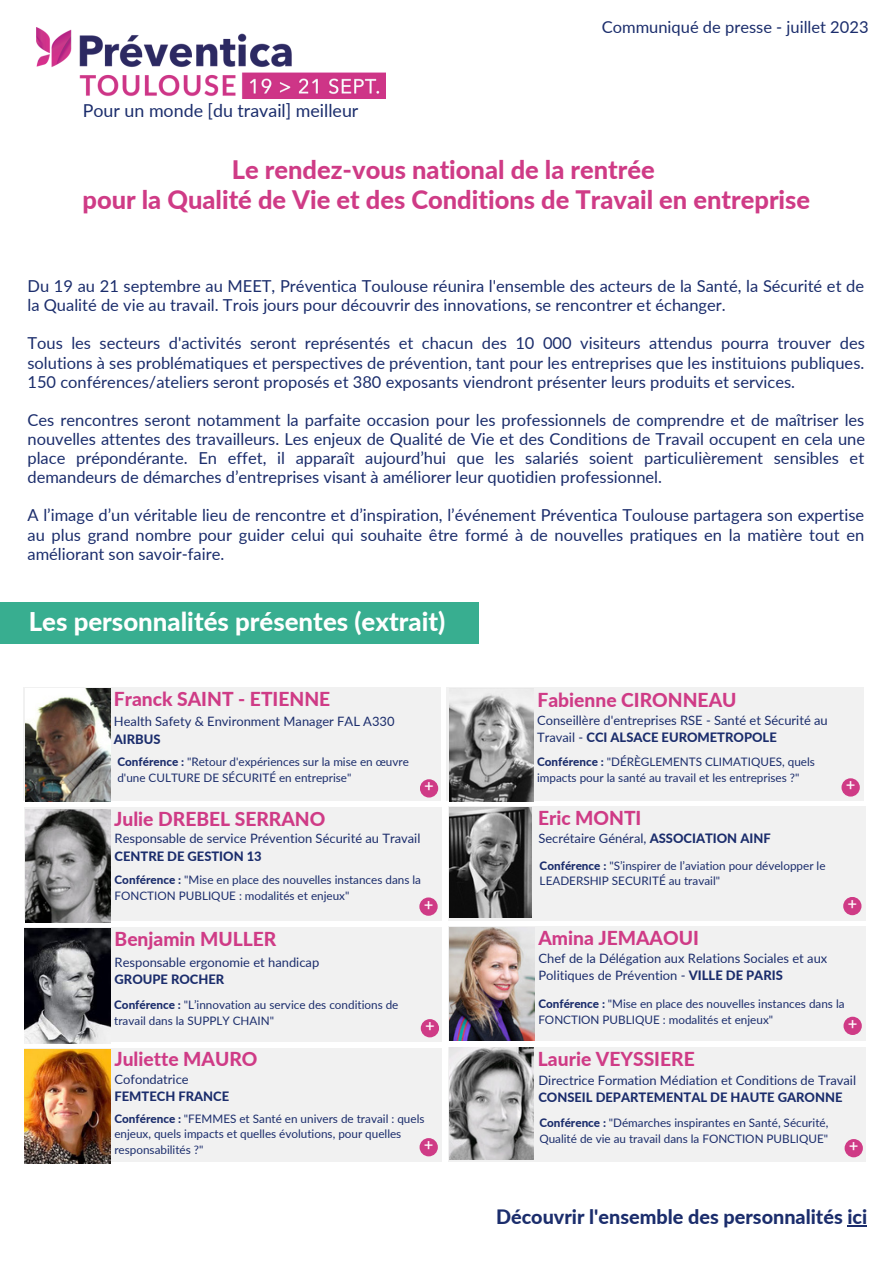
<style>
.page{position:relative;width:893px;height:1264px;background:#fff}
.page>*{position:absolute;margin:0;border:0;box-sizing:border-box;transform-origin:0 0}
.t1{font:800 25.8px "Lato";color:#fff}
.t2{font:800 25.5px "Lato";color:#cf3b86}
.t3{font:800 19.8px "Lato";color:#1b2d6c}
.t4{font:800 19.2px "Lato";color:#cf3b86}
.t5{font:17.85px "Lato";color:#1b2d6c}
.t6{font:16.65px "Arial MT Pro";color:#fff}
.t7{font:16.5px/19px "Lato";color:#1b2d6c}
.t8{font:12.9px/17.2px "Lato";color:#1b2d6c}
.t9{font:800 12.9px "Lato";color:#1b2d6c}
.t10{font:11.7px/15.6px "Lato";color:#1b2d6c}
.s1{font-weight:800}
</style>
<div class="page">
<img style="left:36px;top:28px;width:350px;height:71px">
<div style="left:0;top:602px;width:478px;height:42px;background:#38ae90"></div>
<div style="left:23px;top:687px;width:417px;height:114px;background:#f1f1f1"></div>
<div style="left:24px;top:807px;width:417px;height:113px;background:#f1f1f1"></div>
<div style="left:446px;top:687px;width:417px;height:114px;background:#f1f1f1"></div>
<div style="left:24px;top:927px;width:417px;height:114px;background:#f1f1f1"></div>
<div style="left:419px;top:897px;width:18px;height:18px;background:#cf3b86;border-radius:50%"></div>
<div style="left:841px;top:778px;width:18px;height:18px;background:#cf3b86;border-radius:50%"></div>
<div style="left:420px;top:779px;width:18px;height:18px;background:#cf3b86;border-radius:50%"></div>
<div style="left:421px;top:1019px;width:18px;height:18px;background:#cf3b86;border-radius:50%"></div>
<div style="left:448px;top:806px;width:417px;height:114px;background:#f1f1f1"></div>
<div style="left:843px;top:896px;width:18px;height:19px;background:#cf3b86;border-radius:50%"></div>
<div style="left:24px;top:1047px;width:417px;height:114px;background:#f1f1f1"></div>
<div style="left:419px;top:1138px;width:19px;height:18px;background:#cf3b86;border-radius:50%"></div>
<div style="left:448px;top:1047px;width:417px;height:114px;background:#f1f1f1"></div>
<div style="left:844px;top:1138px;width:18px;height:19px;background:#cf3b86;border-radius:50%"></div>
<div style="left:448px;top:926px;width:417px;height:114px;background:#f1f1f1"></div>
<div style="left:843px;top:1016px;width:18px;height:19px;background:#cf3b86;border-radius:50%"></div>
<img style="left:26px;top:688px;width:84px;height:113px">
<img style="left:449px;top:807px;width:82px;height:110px">
<img style="left:26px;top:809px;width:84px;height:113px">
<img style="left:449px;top:688px;width:84px;height:113px">
<img style="left:449px;top:927px;width:85px;height:113px">
<img style="left:25px;top:928px;width:85px;height:115px">
<img style="left:25px;top:1049px;width:85px;height:114px">
<img style="left:449px;top:1047px;width:84px;height:112px">
<svg style="left:847px;top:1225px;width:20px;height:1px"></svg>
<p class="t5" style="left:83px;top:99px;width:277px">Pour un monde [du travail] meilleur</p>
<p class="t7" style="left:601px;top:17px;width:268px">Communiqué de presse - juillet 2023</p>
<p class="t2" style="left:232px;top:154px;width:424px">Le rendez-vous national de la rentrée</p>
<p class="t2" style="left:82px;top:183px;width:729px">pour la Qualité de Vie et des Conditions de Travail en entreprise</p>
<p class="t7" style="left:27px;top:276px;width:838px">Du 19 au 21 septembre au MEET, Préventica Toulouse réunira l'ensemble des acteurs de la Santé, la Sécurité et de la Qualité de vie au travail. Trois jours pour découvrir des innovations, se rencontrer et échanger.</p>
<p class="t7" style="left:27px;top:333px;width:838px">Tous les secteurs d'activités seront représentés et chacun des 10 000 visiteurs attendus pourra trouver des solutions à ses problématiques et perspectives de prévention, tant pour les entreprises que les instituions publiques.</p>
<p class="t7" style="left:27px;top:372px;width:769px">150 conférences/ateliers seront proposés et 380 exposants viendront présenter leurs produits et services.</p>
<p class="t7" style="left:27px;top:410px;width:839px;text-align:justify">Ces rencontres seront notamment la parfaite occasion pour les professionnels de comprendre et de maîtriser les nouvelles attentes des travailleurs. Les enjeux de Qualité de Vie et des Conditions de Travail occupent en cela une place prépondérante. En effet, il apparaît aujourd’hui que les salariés soient particulièrement sensibles et demandeurs de démarches d’entreprises visant à améliorer leur quotidien professionnel.</p>
<p class="t7" style="left:27px;top:505px;width:838px;text-align:justify">A l’image d’un véritable lieu de rencontre et d’inspiration, l’événement Préventica Toulouse partagera son expertise au plus grand nombre pour guider celui qui souhaite être formé à de nouvelles pratiques en la matière tout en améliorant son savoir-faire.</p>
<p class="t1" style="left:29px;top:605px;width:418px">Les personnalités présentes (extrait)</p>
<p class="t4" style="left:114px;top:686px;width:218px">Franck SAINT - ETIENNE</p>
<p class="t8" style="left:114px;top:712px;width:282px">Health Safety &amp; Environment Manager FAL A330</p>
<p class="t9" style="left:114px;top:731px;width:48px">AIRBUS</p>
<p class="t4" style="left:537px;top:687px;width:200px">Fabienne CIRONNEAU</p>
<p class="t8" style="left:537px;top:711px;width:292px">Conseillère d'entreprises RSE - Santé et Sécurité au<br>Travail - <span class="s1">CCI ALSACE EUROMETROPOLE</span></p>
<p class="t10" style="left:117px;top:754px;width:293px"><span class="s1">Conférence :</span> "Retour d'expériences sur la mise en œuvre d'une CULTURE DE SÉCURITÉ en entreprise"</p>
<p class="t6" style="left:424px;top:780px;width:11px">+</p>
<p class="t10" style="left:537px;top:754px;width:279px"><span class="s1">Conférence :</span> "DÉRÈGLEMENTS CLIMATIQUES, quels impacts pour la santé au travail et les entreprises ?"</p>
<p class="t6" style="left:845px;top:779px;width:11px">+</p>
<p class="t4" style="left:114px;top:806px;width:213px">Julie DREBEL SERRANO</p>
<p class="t8" style="left:114px;top:829px;width:307px">Responsable de service Prévention Sécurité au Travail</p>
<p class="t9" style="left:114px;top:847px;width:149px">CENTRE DE GESTION 13</p>
<p class="t10" style="left:114px;top:872px;width:308px"><span class="s1">Conférence :</span> "Mise en place des nouvelles instances dans la<br>FONCTION PUBLIQUE : modalités et enjeux"</p>
<p class="t6" style="left:423px;top:898px;width:11px">+</p>
<p class="t4" style="left:538px;top:806px;width:105px">Eric MONTI</p>
<p class="t8" style="left:538px;top:829px;width:234px">Secrétaire Général, <span class="s1">ASSOCIATION AINF</span></p>
<p class="t10" style="left:539px;top:857px;width:287px"><span class="s1">Conférence :</span> "S’inspirer de l’aviation pour développer le<br>LEADERSHIP SECURITÉ au travail"</p>
<p class="t6" style="left:847px;top:897px;width:11px">+</p>
<p class="t4" style="left:114px;top:927px;width:163px">Benjamin MULLER</p>
<p class="t4" style="left:538px;top:925px;width:162px">Amina JEMAAOUI</p>
<p class="t8" style="left:114px;top:953px;width:206px">Responsable ergonomie et handicap</p>
<p class="t9" style="left:114px;top:971px;width:111px">GROUPE ROCHER</p>
<p class="t8" style="left:538px;top:949px;width:290px">Chef de la Délégation aux Relations Sociales et aux<br>Politiques de Prévention - <span class="s1">VILLE DE PARIS</span></p>
<p class="t10" style="left:114px;top:996px;width:286px"><span class="s1">Conférence :</span> "L’innovation au service des conditions de travail dans la SUPPLY CHAIN"</p>
<p class="t6" style="left:425px;top:1019px;width:11px">+</p>
<p class="t10" style="left:538px;top:995px;width:308px"><span class="s1">Conférence :</span> "Mise en place des nouvelles instances dans la<br>FONCTION PUBLIQUE : modalités et enjeux"</p>
<p class="t6" style="left:847px;top:1017px;width:11px">+</p>
<p class="t4" style="left:114px;top:1047px;width:145px">Juliette MAURO</p>
<p class="t4" style="left:538px;top:1046px;width:158px">Laurie VEYSSIERE</p>
<p class="t8" style="left:114px;top:1070px;width:76px">Cofondatrice</p>
<p class="t9" style="left:114px;top:1088px;width:116px">FEMTECH FRANCE</p>
<p class="t10" style="left:114px;top:1110px;width:311px"><span class="s1">Conférence :</span> "FEMMES et Santé en univers de travail : quels enjeux, quels impacts et quelles évolutions, pour quelles responsabilités ?"</p>
<p class="t6" style="left:424px;top:1138px;width:11px">+</p>
<p class="t8" style="left:538px;top:1071px;width:319px">Directrice Formation Médiation et Conditions de Travail</p>
<p class="t9" style="left:538px;top:1089px;width:305px">CONSEIL DEPARTEMENTAL DE HAUTE GARONNE</p>
<p class="t6" style="left:848px;top:1139px;width:11px">+</p>
<p class="t10" style="left:539px;top:1114px;width:290px"><span class="s1">Conférence :</span> "Démarches inspirantes en Santé, Sécurité,<br>Qualité de vie au travail dans la FONCTION PUBLIQUE"</p>
<p class="t3" style="left:496px;top:1204px;width:373px">Découvrir l'ensemble des personnalités ici</p>
</div>
